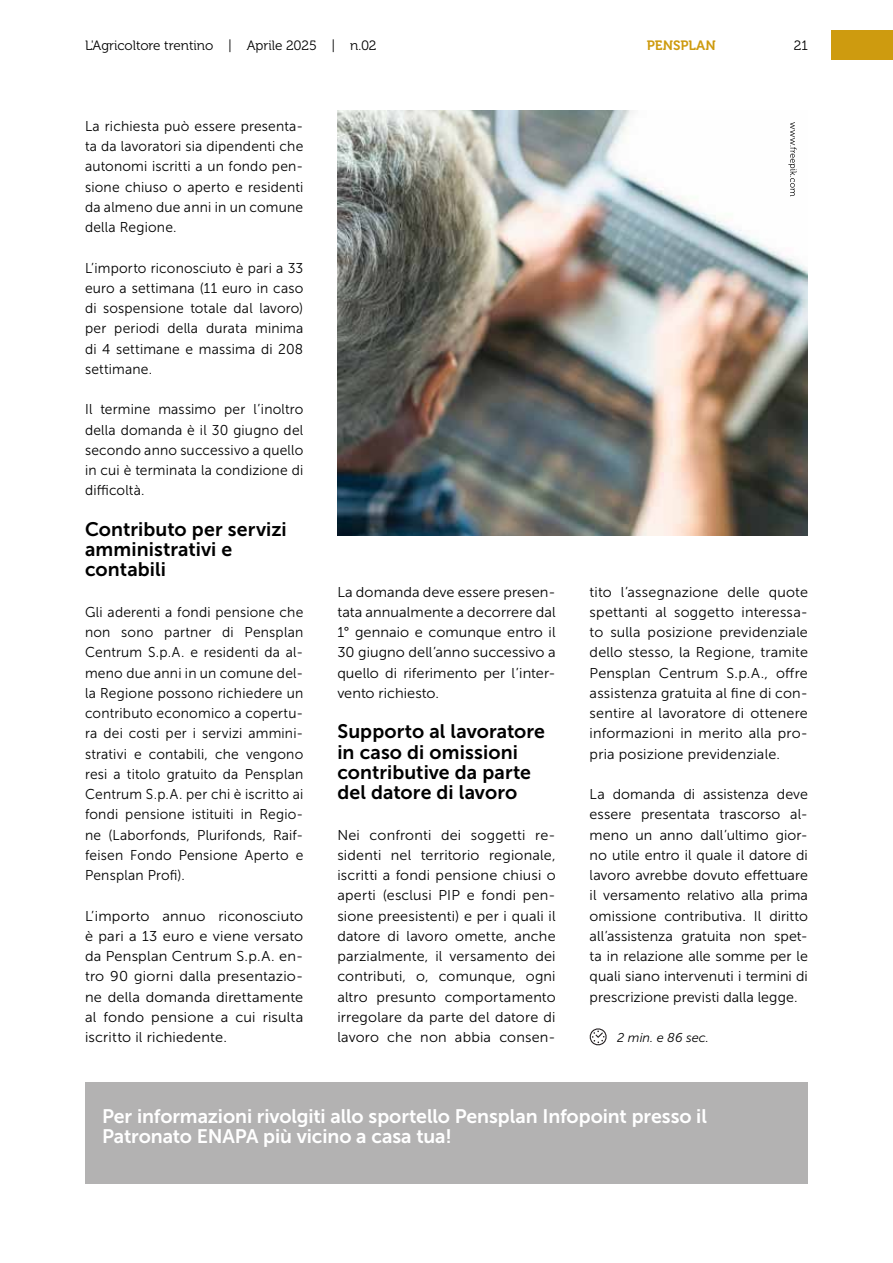
<style>
.page{position:relative;width:893px;height:1263px;background:#fff}
.page>*{position:absolute;margin:0;border:0;box-sizing:border-box;transform-origin:0 0}
.t1{font:19.5px/20.2px "Museo Sans 700";letter-spacing:.005em;color:#000}
.t2{font:19.5px/20.2px "Museo Sans 700";letter-spacing:-.005em;color:#fff}
.t3{font:14.25px/20.2px "Museo Sans 300";letter-spacing:.015em;color:#000;text-align:justify}
.t4{font:13.5px "Museo 300";color:#000}
.t5{font:13.5px "Museo 700";color:#ce9b0f}
.t6{font:italic 12.75px "Museo Sans 300";color:#000}
</style>
<div class="page">
<div style="left:831px;top:30px;width:62px;height:30px;background:#ce9b0f"></div>
<div style="left:85px;top:1083px;width:723px;height:101px;background:#b3b2b2"></div>
<svg style="left:589px;top:1028px;width:18px;height:18px"></svg>
<img style="left:337px;top:111px;width:471px;height:425px">
<svg style="left:788px;top:122px;width:8px;height:74px"></svg>
<p class="t4" style="left:85px;top:38px;width:293px">L'Agricoltore trentino | Aprile 2025 | n.02</p>
<p class="t5" style="left:647px;top:38px;width:71px">PENSPLAN</p>
<p class="t4" style="left:794px;top:38px;width:16px">21</p>
<p class="t3" style="left:85px;top:116px;width:220px">La richiesta può essere presenta&shy;ta da lavoratori sia dipendenti che autonomi iscritti a un fondo pen&shy;sione chiuso o aperto e residenti da almeno due anni in un comune della Regione.</p>
<p class="t3" style="left:85px;top:258px;width:220px">L’importo riconosciuto è pari a 33 euro a settimana (11 euro in caso di sospensione totale dal lavoro) per periodi della durata minima di 4 settimane e massima di 208 settimane.</p>
<p class="t3" style="left:85px;top:399px;width:220px">Il termine massimo per l’inoltro della domanda è il 30 giugno del secondo anno successivo a quello in cui è terminata la condizione di difficoltà.</p>
<h1 class="t1" style="left:85px;top:519px;width:203px">Contributo per servizi amministrativi e contabili</h1>
<p class="t3" style="left:85px;top:602px;width:220px">Gli aderenti a fondi pensione che non sono partner di Pensplan Centrum S.p.A. e residenti da al&shy;meno due anni in un comune del&shy;la Regione possono richiedere un contributo economico a copertu&shy;ra dei costi per i servizi ammini&shy;strativi e contabili, che vengono resi a titolo gratuito da Pensplan Centrum S.p.A. per chi è iscritto ai fondi pensione istituiti in Regio&shy;ne (Laborfonds, Plurifonds, Raif&shy;feisen Fondo Pensione Aperto e Pensplan Profi).</p>
<p class="t3" style="left:85px;top:906px;width:220px">L’importo annuo riconosciuto è pari a 13 euro e viene versato da Pensplan Centrum S.p.A. en&shy;tro 90 giorni dalla presentazio&shy;ne della domanda direttamente al fondo pensione a cui risulta iscritto il richiedente.</p>
<p class="t3" style="left:337px;top:582px;width:220px">La domanda deve essere presen&shy;tata annualmente a decorrere dal 1° gennaio e comunque entro il 30 giugno dell’anno successivo a quello di riferimento per l’inter&shy;vento richiesto.</p>
<h1 class="t1" style="left:337px;top:721px;width:209px">Supporto al lavoratore in caso di omissioni contributive da parte del datore di lavoro</h1>
<p class="t3" style="left:337px;top:825px;width:220px">Nei confronti dei soggetti re&shy;sidenti nel territorio regionale, iscritti a fondi pensione chiusi o aperti (esclusi PIP e fondi pen&shy;sione preesistenti) e per i quali il datore di lavoro omette, anche parzialmente, il versamento dei contributi, o, comunque, ogni altro presunto comportamento irregolare da parte del datore di lavoro che non abbia consen-</p>
<p class="t3" style="left:590px;top:582px;width:220px">tito l’assegnazione delle quote spettanti al soggetto interessa&shy;to sulla posizione previdenziale dello stesso, la Regione, tramite Pensplan Centrum S.p.A., offre assistenza gratuita al fine di con&shy;sentire al lavoratore di ottenere informazioni in merito alla pro&shy;pria posizione previdenziale.</p>
<p class="t3" style="left:590px;top:784px;width:220px">La domanda di assistenza deve essere presentata trascorso al&shy;meno un anno dall’ultimo gior&shy;no utile entro il quale il datore di lavoro avrebbe dovuto effettuare il versamento relativo alla prima omissione contributiva. Il diritto all’assistenza gratuita non spet&shy;ta in relazione alle somme per le quali siano intervenuti i termini di prescrizione previsti dalla legge.</p>
<p class="t6" style="left:617px;top:1030px;width:93px">2 min. e 86 sec.</p>
<h1 class="t2" style="left:102px;top:1106px;width:606px">Per informazioni rivolgiti allo sportello Pensplan Infopoint presso il<br>Patronato ENAPA più vicino a casa tua!</h1>
</div>
